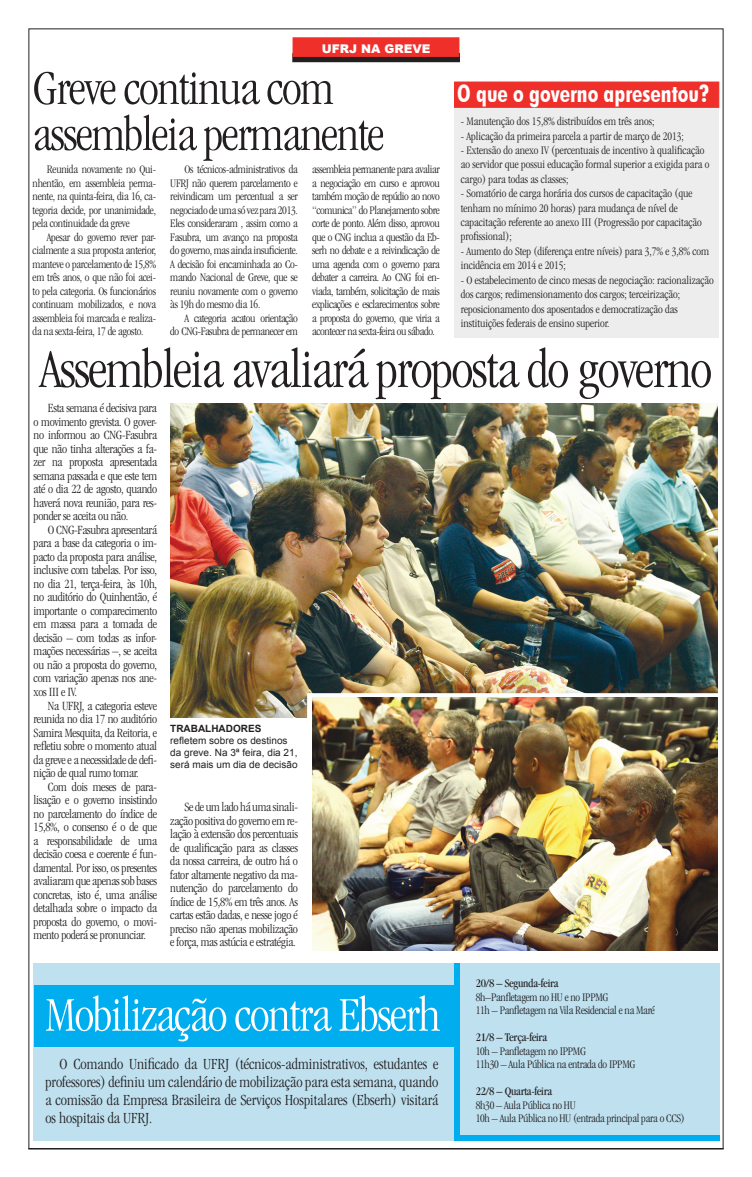
<style>
.page{position:relative;width:752px;height:1177px;background:#fff}
.page>*{position:absolute;margin:0;border:0;box-sizing:border-box;transform-origin:0 0}
.Titulo{font:300 condensed 56px "Garamond";letter-spacing:-.025em;color:#231f20}
.Titulo-2{font:300 condensed 50px "Garamond";letter-spacing:-.025em;color:#231f20}
.Titulo-3{font:300 condensed 50px "Garamond";letter-spacing:-.025em;color:#fff}
.linha_fina_2{font:700 condensed 24px "Futura BT";color:#fff}
.lead{font:300 condensed 16px/18px "Garamond";color:#231f20;text-align:justify}
.Texto{font:300 condensed 13px/13.5px "Garamond";letter-spacing:-.02em;color:#231f20;text-align:justify}
.Texto-2{font:300 condensed 12px/13.5px "Garamond";letter-spacing:-.02em;color:#231f20;text-align:justify}
.texto{font:300 condensed 12px/14.4px "Garamond";color:#231f20}
.Texto-3{font:condensed 12px "Garamond";letter-spacing:-.02em;color:#231f20}
.cabeças{font:900 12px "Arial";color:#fff}
.legenda{font:10px/12px "Arial";color:#231f20}
.s1{font-weight:700}
</style>
<div class="page">
<img style="left:170px;top:403px;width:547px;height:314px">
<div style="left:307px;top:693px;width:414px;height:93px;background:#fff;border:1px solid #fff"></div>
<div style="left:33px;top:963px;width:686px;height:177px;background:#bee0ef"></div>
<div style="left:34px;top:985px;width:419px;height:61px;background:#00aeef"></div>
<div style="left:454px;top:82px;width:265px;height:255px;background:#ededee"></div>
<div style="left:454px;top:81px;width:265px;height:27px;background:#ee2f2a;border:1px solid #ee2f2a"></div>
<div style="left:292px;top:54px;width:167px;height:8px;background:#231f20"></div>
<div style="left:292px;top:37px;width:167px;height:20px;background:#ee2f2a;border:1px solid #ee2f2a"></div>
<img style="left:312px;top:697px;width:405px;height:253px">
<div style="left:454px;top:963px;width:5px;height:176px;background:#00aeef"></div>
<div style="left:454px;top:1134px;width:265px;height:6px;background:#00aeef"></div>
<p class="cabeças" style="left:322px;top:40px;width:110px">UFRJ NA GREVE</p>
<p class="Titulo-2" style="left:33px;top:61px;width:302px">Greve continua com</p>
<p class="Titulo-2" style="left:33px;top:107px;width:353px">assembleia permanente</p>
<p class="linha_fina_2" style="left:457px;top:78px;width:253px">O que o governo apresentou?</p>
<p class="texto" style="left:460px;top:114px;width:195px">- Manutenção dos 15,8% distribuídos em três anos;</p>
<p class="texto" style="left:460px;top:129px;width:224px">- Aplicação da primeira parcela a partir de março de 2013;</p>
<p class="texto" style="left:460px;top:143px;width:250px">- Extensão do anexo IV (percentuais de incentivo à qualificação ao servidor que possui educação formal superior a exigida para o cargo) para todas as classes;</p>
<p class="texto" style="left:460px;top:186px;width:233px">- Somatório de carga horária dos cursos de capacitação (que tenham no mínimo 20 horas) para mudança de nível de</p>
<p class="texto" style="left:460px;top:215px;width:242px">capacitação referente ao anexo III (Progressão por capacitação profissional);</p>
<p class="texto" style="left:460px;top:244px;width:250px">- Aumento do Step (diferença entre níveis) para 3,7% e 3,8% com incidência em 2014 e 2015;</p>
<p class="texto" style="left:460px;top:273px;width:254px">- O estabelecimento de cinco mesas de negociação: racionalização dos cargos; redimensionamento dos cargos; terceirização;</p>
<p class="texto" style="left:460px;top:301px;width:218px">reposicionamento dos aposentados e democratização das</p>
<p class="texto" style="left:460px;top:316px;width:150px">instituições federais de ensino superior.</p>
<p class="Texto-2" style="left:33px;top:162px;width:125px;text-indent:14px">Reunida novamente no Qui&shy;nhentão, em assembleia perma&shy;nente, na quinta-feira, dia 16, ca&shy;tegoria decide, por unanimidade, pela continuidade da greve</p>
<p class="Texto-2" style="left:33px;top:230px;width:125px;text-indent:14px">Apesar do governo rever par&shy;cialmente a sua proposta anterior, manteve o parcelamento de 15,8% em três anos, o que não foi acei&shy;to pela categoria. Os funcionários continuam mobilizados, e nova assembleia foi marcada e realiza&shy;da na sexta-feira, 17 de agosto.</p>
<p class="Texto-2" style="left:312px;top:162px;width:129px">assembleia permanente para avaliar a negociação em curso e aprovou também moção de repúdio ao novo “comunica” do Planejamento sobre corte de ponto. Além disso, aprovou que o CNG inclua a questão da Eb&shy;serh no debate e a reivindicação de uma agenda com o governo para debater a carreira. Ao CNG foi en&shy;viada, também, solicitação de mais explicações e esclarecimentos sobre a proposta do governo, que viria a acontecer na sexta-feira ou sábado.</p>
<p class="Titulo" style="left:40px;top:339px;width:673px">Assembleia avaliará proposta do governo</p>
<p class="Texto-2" style="left:170px;top:162px;width:129px;text-indent:14px">Os técnicos-administrativos da UFRJ não querem parcelamento e reivindicam um percentual a ser negociado de uma só vez para 2013.<br>Eles consideraram , assim como a Fasubra, um avanço na proposta do governo, mas ainda insuficiente.<br>A decisão foi encaminhada ao Co&shy;mando Nacional de Greve, que se reuniu novamente com o governo às 19h do mesmo dia 16.</p>
<p class="Texto-2" style="left:170px;top:311px;width:129px;text-align:right">A categoria acatou orientação<br>do CNG-Fasubra de permanecer em</p>
<p class="Texto" style="left:34px;top:401px;width:125px;text-indent:14px">Esta semana é decisiva para o movimento grevista. O gover&shy;no informou ao CNG-Fasubra que não tinha alterações a fa&shy;zer na proposta apresentada semana passada e que este tem até o dia 22 de agosto, quando haverá nova reunião, para res&shy;ponder se aceita ou não.</p>
<p class="Texto" style="left:34px;top:523px;width:125px;text-indent:14px">O CNG-Fasubra apresentará para a base da categoria o im&shy;pacto da proposta para análise, inclusive com tabelas. Por isso, no dia 21, terça-feira, às 10h, no auditório do Quinhentão, é importante o comparecimento em massa para a tomada de decisão – com todas as infor&shy;mações necessárias –, se aceita ou não a proposta do governo, com variação apenas nos ane&shy;xos III e IV.</p>
<p class="Texto" style="left:34px;top:698px;width:125px;text-indent:14px">Na UFRJ, a categoria esteve reunida no dia 17 no auditório Samira Mesquita, da Reitoria, e refletiu sobre o momento atual da greve e a necessidade de defi&shy;nição de qual rumo tomar.</p>
<p class="Texto" style="left:34px;top:779px;width:125px;text-indent:14px">Com dois meses de para&shy;lisação e o governo insistindo no parcelamento do índice de 15,8%, o consenso é o de que a responsabilidade de uma decisão coesa e coerente é fun&shy;damental. Por isso, os presentes avaliaram que apenas sob bases concretas, isto é, uma análise detalhada sobre o impacto da proposta do governo, o movi&shy;mento poderá se pronunciar.</p>
<p class="legenda" style="left:170px;top:722px;width:129px"><span class="s1">TRABALHADORES </span>refletem sobre os destinos da greve. Na 3ª feira, dia 21, será mais um dia de decisão</p>
<p class="Texto" style="left:170px;top:800px;width:129px;text-indent:14px">Se de um lado há uma sinali&shy;zação positiva do governo em re&shy;lação à extensão dos percentuais de qualificação para as classes da nossa carreira, de outro há o fator altamente negativo da ma&shy;nutenção do parcelamento do índice de 15,8% em três anos. As cartas estão dadas, e nesse jogo é preciso não apenas mobilização e força, mas astúcia e estratégia.</p>
<p class="Titulo-3" style="left:45px;top:987px;width:396px">Mobilização contra Ebserh</p>
<p class="lead" style="left:45px;top:1054px;width:394px;text-indent:14px">O Comando Unificado da UFRJ (técnicos-administrativos, estudantes e professores) definiu um calendário de mobilização para esta semana, quando a comissão da Empresa Brasileira de Serviços Hospitalares (Ebserh) visitará os hospitais da UFRJ.</p>
<p class="Texto-3" style="left:475px;top:976px;width:84px">20/8 – Segunda-feira</p>
<p class="Texto-2" style="left:475px;top:990px;width:134px">8h–Panfletagem no HU e no IPPMG</p>
<p class="Texto-2" style="left:475px;top:1003px;width:180px">11h – Panfletagem na Vila Residencial e na Maré</p>
<p class="Texto-3" style="left:475px;top:1030px;width:73px">21/8 – Terça-feira</p>
<p class="Texto-2" style="left:475px;top:1044px;width:112px">10h – Panfletagem no IPPMG</p>
<p class="Texto-2" style="left:475px;top:1057px;width:161px">11h30 – Aula Pública na entrada do IPPMG</p>
<p class="Texto-3" style="left:475px;top:1084px;width:78px">22/8 – Quarta-feira</p>
<p class="Texto-2" style="left:475px;top:1098px;width:101px">8h30 – Aula Pública no HU</p>
<p class="Texto-2" style="left:475px;top:1111px;width:210px">10h – Aula Pública no HU (entrada principal para o CCS)</p>
</div>
